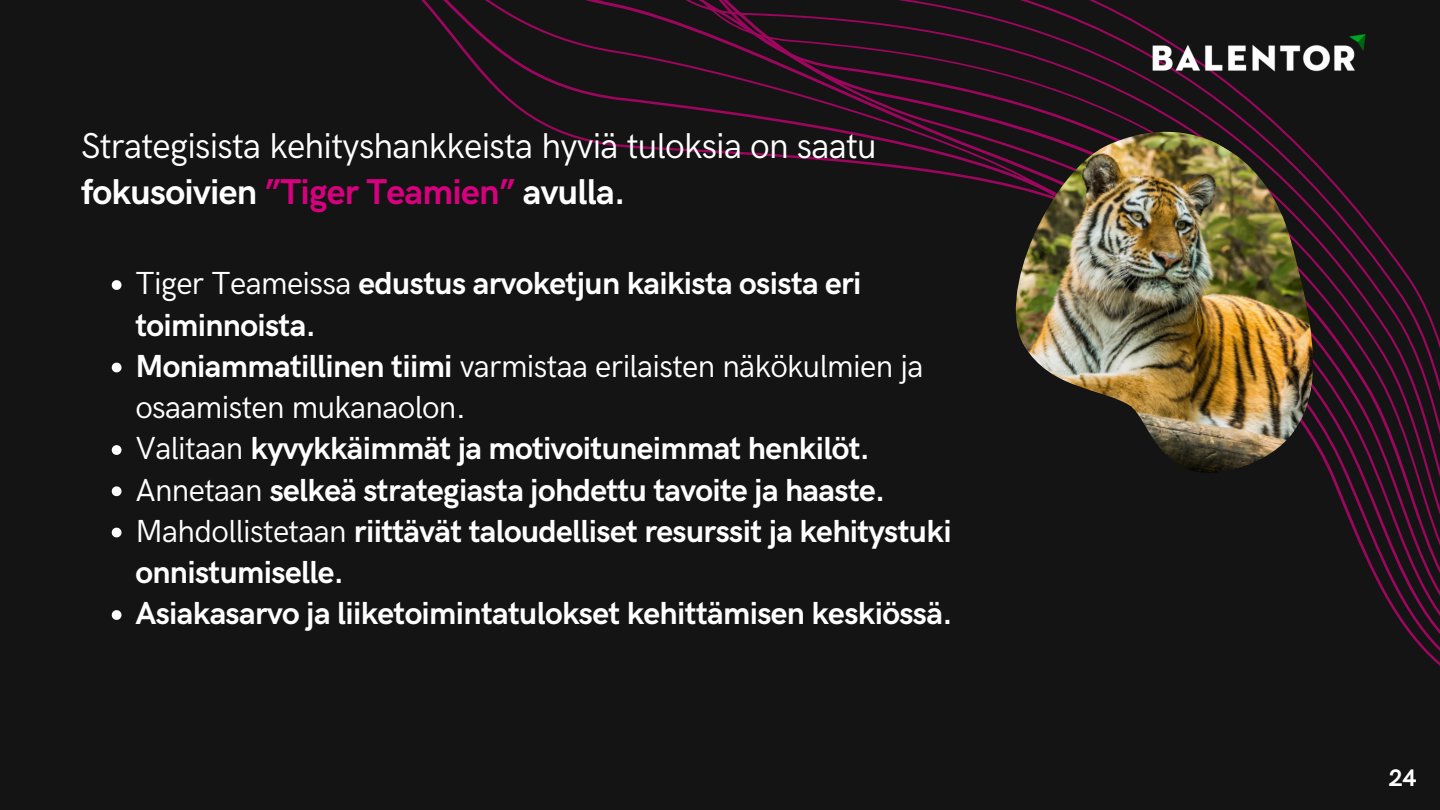
<style>
.page{position:relative;width:1440px;height:810px;background:#141414}
.page>*{position:absolute;margin:0;border:0;box-sizing:border-box;transform-origin:0 0}
.t1{font:36px/46.5px "HK Grotesk";letter-spacing:-.02em;color:#fff}
.t2{font:700 32px/41.2px "HK Grotesk";letter-spacing:-.02em;color:#fff}
.t3{font:32px/41.2px "HK Grotesk";letter-spacing:-.02em;color:#fff}
.t4{font:700 24px "HK Grotesk";color:#fff}
.s1{font-weight:700}
.s2{font-weight:700;color:#d7007f}
.s3{font-weight:400}
</style>
<div class="page">
<svg style="left:112px;top:280px;width:10px;height:10px"></svg>
<svg style="left:112px;top:363px;width:10px;height:9px"></svg>
<svg style="left:112px;top:445px;width:10px;height:10px"></svg>
<svg style="left:112px;top:486px;width:10px;height:10px"></svg>
<svg style="left:112px;top:528px;width:10px;height:9px"></svg>
<svg style="left:112px;top:610px;width:10px;height:10px"></svg>
<img style="left:1126px;top:18px;width:267px;height:81px">
<img style="left:994px;top:107px;width:346px;height:393px">
<p class="t1" style="left:81px;top:124px;width:797px">Strategisista kehityshankkeista hyviä tuloksia on saatu <span class="s1">fokusoivien</span> <span class="s2">”Tiger Teamien”</span> <span class="s1">avulla.</span></p>
<p class="t2" style="left:135px;top:264px;width:728px"><span class="s3">Tiger Teameissa</span> edustus arvoketjun kaikista osista eri toiminnoista.</p>
<p class="t3" style="left:135px;top:347px;width:790px"><span class="s1">Moniammatillinen tiimi</span> varmistaa erilaisten näkökulmien ja osaamisten mukanaolon.</p>
<h1 class="t2" style="left:135px;top:429px;width:736px"><span class="s3">Valitaan</span> kyvykkäimmät ja motivoituneimmat henkilöt.</h1>
<p class="t2" style="left:135px;top:470px;width:751px"><span class="s3">Annetaan</span> selkeä strategiasta johdettu tavoite ja haaste.</p>
<p class="t2" style="left:135px;top:512px;width:818px"><span class="s3">Mahdollistetaan</span> riittävät taloudelliset resurssit ja kehitystuki onnistumiselle.</p>
<p class="t2" style="left:135px;top:594px;width:819px">Asiakasarvo ja liiketoimintatulokset kehittämisen keskiössä.</p>
<p class="t4" style="left:1389px;top:764px;width:29px">24</p>
</div>
